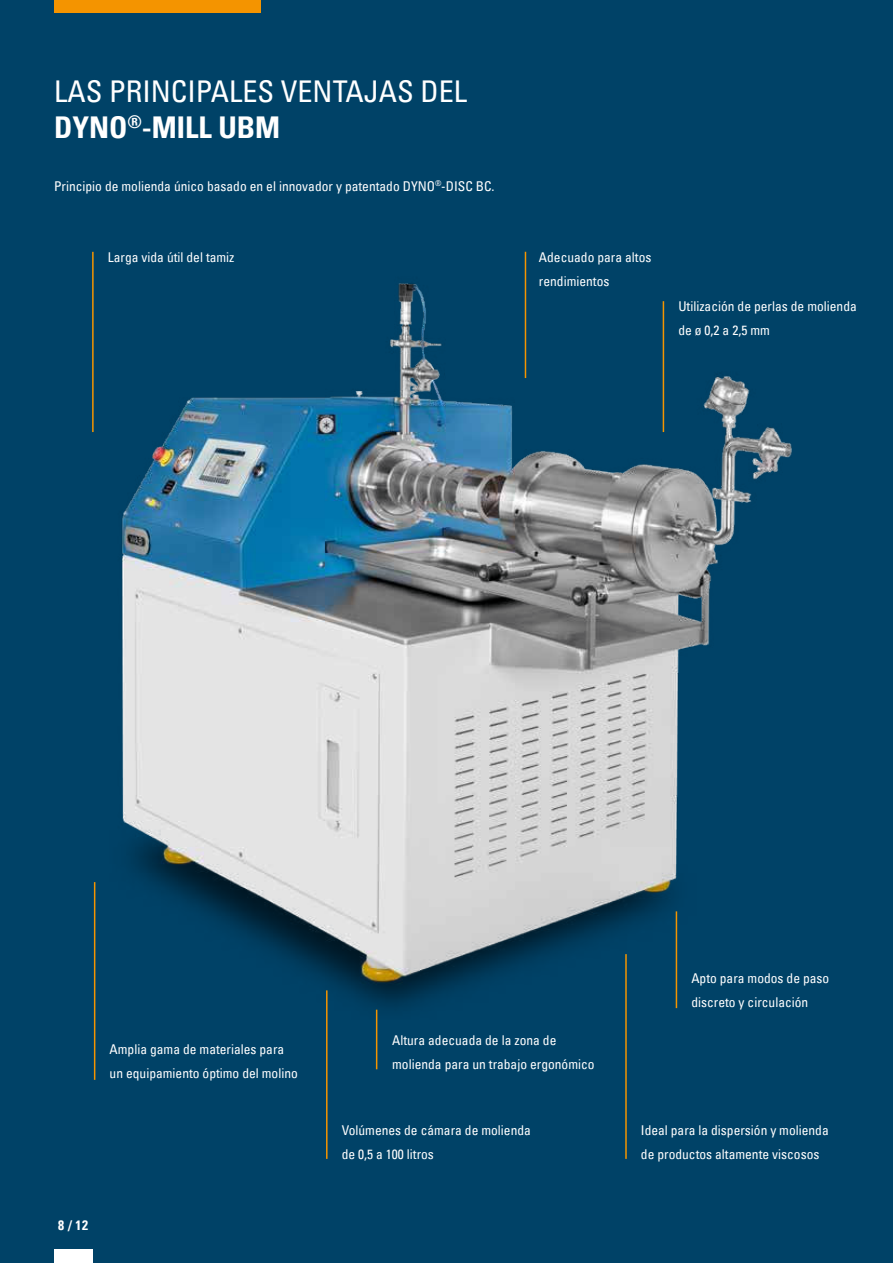
<style>
.page{position:relative;width:893px;height:1263px;background:#004267}
.page>*{position:absolute;margin:0;border:0;box-sizing:border-box;transform-origin:0 0}
.t1{font:condensed 30px "Univers LT";color:#fff}
.t2{font:700 condensed 30px "Univers";color:#fff}
.t3{font:condensed 13.5px/24px "Univers LT";color:#fff}
.t4{font:700 condensed 13.5px "Univers";color:#fff}
</style>
<div class="page">
<div style="left:54px;top:0;width:207px;height:13px;background:#f49400"></div>
<div style="left:54px;top:1249px;width:38px;height:14px;background:#fff"></div>
<img style="left:92px;top:260px;width:700px;height:762px">
<hr style="left:94px;top:882px;width:1px;height:198px;background:#f49400">
<hr style="left:326px;top:990px;width:2px;height:169px;background:#f49400">
<hr style="left:376px;top:1010px;width:1px;height:59px;background:#f49400">
<hr style="left:676px;top:911px;width:1px;height:97px;background:#f49400">
<hr style="left:625px;top:954px;width:2px;height:205px;background:#f49400">
<hr style="left:92px;top:252px;width:2px;height:180px;background:#f49400">
<hr style="left:525px;top:252px;width:1px;height:126px;background:#f49400">
<hr style="left:663px;top:301px;width:1px;height:131px;background:#f49400">
<h1 class="t1" style="left:54px;top:73px;width:415px">LAS PRINCIPALES VENTAJAS DEL</h1>
<h1 class="t2" style="left:54px;top:116px;width:228px">DYNO<sup>®</sup>-MILL UBM</h1>
<p class="t3" style="left:54px;top:174px;width:442px">Principio de molienda único basado en el innovador y patentado DYNO<sup>®</sup>-DISC BC.</p>
<p class="t3" style="left:108px;top:245px;width:128px">Larga vida útil del tamiz</p>
<p class="t3" style="left:539px;top:245px;width:114px">Adecuado para altos rendimientos</p>
<p class="t3" style="left:678px;top:294px;width:180px">Utilización de perlas de molienda de ø 0,2 a 2,5 mm</p>
<p class="t3" style="left:110px;top:1037px;width:190px">Amplia gama de materiales para un equipamiento óptimo del molino</p>
<p class="t3" style="left:392px;top:1028px;width:204px">Altura adecuada de la zona de molienda para un trabajo ergonómico</p>
<p class="t3" style="left:691px;top:966px;width:139px">Apto para modos de paso discreto y circulación</p>
<p class="t4" style="left:58px;top:1220px;width:31px">8 / 12</p>
<p class="t3" style="left:342px;top:1117px;width:191px">Volúmenes de cámara de molienda de 0,5 a 100 litros</p>
<p class="t3" style="left:641px;top:1117px;width:189px">Ideal para la dispersión y molienda de productos altamente viscosos</p>
</div>
